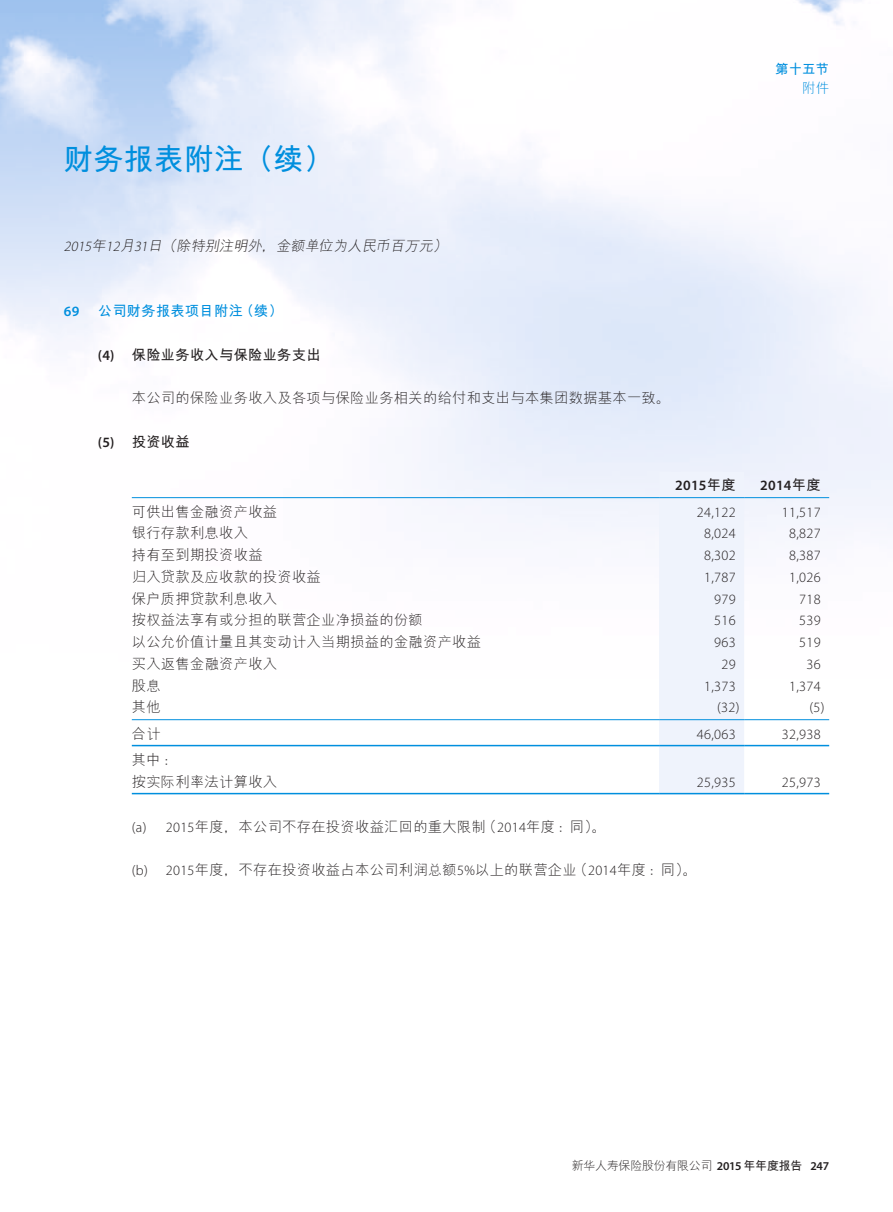
<style>
.page{position:relative;width:893px;height:1212px;background:#fff}
.page>*{position:absolute;margin:0;border:0;box-sizing:border-box;transform-origin:0 0}
.t1{font:700 30px "M Hei PRC";color:#008fde}
.t2{font:300 14.25px/21.8px "M Hei PRC";letter-spacing:.02em;color:#231f20}
.t3{font:300 14.25px "Myriad Pro";letter-spacing:.02em;color:#231f20}
.t4{font:italic 300 14.25px "M Hei PRC";color:#231f20}
.t5{font:700 14.25px "M Hei PRC";letter-spacing:.02em;color:#231f20}
.t6{font:700 14.25px "M Hei PRC";letter-spacing:.02em;color:#008fde}
.t7{font:600 14.25px "Myriad Pro";letter-spacing:.02em;color:#231f20}
.t8{font:600 14.25px "Myriad Pro";color:#008fde}
.t9{font:700 13.5px "M Hei PRC";color:#008fde}
.t10{font:300 13.5px "M Hei PRC";color:#008fde}
.t11{font:300 12px "M Hei PRC";letter-spacing:-.025em;color:#231f20}
.s1{font-family:"Myriad Pro"}
.s2{font-family:"Myriad Pro";font-weight:600}
.s3{font-family:"M Hei PRC";font-weight:700}
.s4{font-weight:700}
</style>
<div class="page">
<div style="left:659px;top:472px;width:85px;height:321px;background:#eff3fc"></div>
<hr style="left:132px;top:497px;width:527px;height:1px;background:#008fde">
<hr style="left:659px;top:497px;width:85px;height:1px;background:#008fde">
<hr style="left:744px;top:497px;width:85px;height:1px;background:#008fde">
<hr style="left:132px;top:719px;width:527px;height:1px;background:#008fde">
<hr style="left:659px;top:719px;width:85px;height:1px;background:#008fde">
<hr style="left:744px;top:719px;width:85px;height:1px;background:#008fde">
<hr style="left:132px;top:745px;width:527px;height:1px;background:#008fde">
<hr style="left:659px;top:745px;width:85px;height:1px;background:#008fde">
<hr style="left:744px;top:745px;width:85px;height:1px;background:#008fde">
<hr style="left:132px;top:793px;width:527px;height:1px;background:#008fde">
<hr style="left:659px;top:793px;width:85px;height:1px;background:#008fde">
<hr style="left:744px;top:793px;width:85px;height:1px;background:#008fde">
<h1 class="t1" style="left:64px;top:144px;width:271px">财务报表附注（续）</h1>
<p class="t9" style="left:775px;top:62px;width:55px">第十五节</p>
<p class="t10" style="left:802px;top:82px;width:28px">附件</p>
<p class="t4" style="left:64px;top:238px;width:387px"><span class="s1">2015</span>年<span class="s1">12</span>月<span class="s1">31</span>日（除特别注明外，金额单位为人民币百万元）</p>
<p class="t8" style="left:64px;top:302px;width:17px">69</p>
<p class="t6" style="left:98px;top:304px;width:187px">公司财务报表项目附注（续）</p>
<p class="t5" style="left:98px;top:347px;width:224px"><span class="s2">(4)</span> 保险业务收入与保险业务支出</p>
<p class="t2" style="left:132px;top:387px;width:540px">本公司的保险业务收入及各项与保险业务相关的给付和支出与本集团数据基本一致。</p>
<p class="t5" style="left:98px;top:434px;width:93px"><span class="s2">(5)</span> 投资收益</p>
<p class="t7" style="left:675px;top:476px;width:62px">2015<span class="s3">年度</span></p>
<p class="t7" style="left:760px;top:476px;width:62px">2014<span class="s3">年度</span></p>
<p class="t2" style="left:132px;top:500px;width:147px">可供出售金融资产收益</p>
<p class="t3" style="left:697px;top:504px;width:40px">24,122</p>
<p class="t3" style="left:782px;top:504px;width:40px">11,517</p>
<p class="t2" style="left:132px;top:522px;width:118px">银行存款利息收入</p>
<p class="t3" style="left:704px;top:526px;width:33px">8,024</p>
<p class="t3" style="left:789px;top:526px;width:33px">8,827</p>
<p class="t2" style="left:132px;top:544px;width:132px">持有至到期投资收益</p>
<p class="t3" style="left:704px;top:547px;width:33px">8,302</p>
<p class="t3" style="left:789px;top:547px;width:33px">8,387</p>
<p class="t2" style="left:132px;top:565px;width:191px">归入贷款及应收款的投资收益</p>
<p class="t3" style="left:704px;top:569px;width:33px">1,787</p>
<p class="t3" style="left:789px;top:569px;width:33px">1,026</p>
<p class="t2" style="left:132px;top:587px;width:147px">保户质押贷款利息收入</p>
<p class="t3" style="left:714px;top:591px;width:23px">979</p>
<p class="t3" style="left:799px;top:591px;width:23px">718</p>
<p class="t2" style="left:132px;top:609px;width:292px">按权益法享有或分担的联营企业净损益的份额</p>
<p class="t3" style="left:714px;top:613px;width:23px">516</p>
<p class="t3" style="left:799px;top:613px;width:23px">539</p>
<p class="t2" style="left:132px;top:631px;width:351px">以公允价值计量且其变动计入当期损益的金融资产收益</p>
<p class="t3" style="left:714px;top:634px;width:23px">963</p>
<p class="t3" style="left:799px;top:634px;width:23px">519</p>
<p class="t2" style="left:132px;top:652px;width:147px">买入返售金融资产收入</p>
<p class="t3" style="left:721px;top:656px;width:16px">29</p>
<p class="t3" style="left:806px;top:656px;width:16px">36</p>
<p class="t2" style="left:132px;top:674px;width:30px">股息</p>
<p class="t3" style="left:704px;top:678px;width:33px">1,373</p>
<p class="t3" style="left:789px;top:678px;width:33px">1,374</p>
<p class="t2" style="left:132px;top:696px;width:30px">其他</p>
<p class="t3" style="left:717px;top:700px;width:24px">(32)</p>
<p class="t3" style="left:809px;top:700px;width:17px">(5)</p>
<p class="t2" style="left:132px;top:722px;width:30px">合计</p>
<p class="t3" style="left:697px;top:726px;width:40px">46,063</p>
<p class="t3" style="left:782px;top:726px;width:40px">32,938</p>
<p class="t2" style="left:132px;top:748px;width:147px">其中：<br>按实际利率法计算收入</p>
<p class="t3" style="left:697px;top:774px;width:40px">25,935</p>
<p class="t3" style="left:782px;top:774px;width:40px">25,973</p>
<p class="t2" style="left:132px;top:815px;width:476px"><span class="s1">(a) 2015</span>年度，本公司不存在投资收益汇回的重大限制（<span class="s1">2014</span>年度：同）。</p>
<p class="t2" style="left:132px;top:859px;width:567px"><span class="s1">(b) 2015</span>年度，不存在投资收益占本公司利润总额<span class="s1">5%</span>以上的联营企业（<span class="s1">2014</span>年度：同）。</p>
<p class="t11" style="left:572px;top:1160px;width:259px">新华人寿保险股份有限公司 <span class="s2">2015</span> <span class="s4">年年度报告</span> <span class="s2">247</span></p>
</div>
